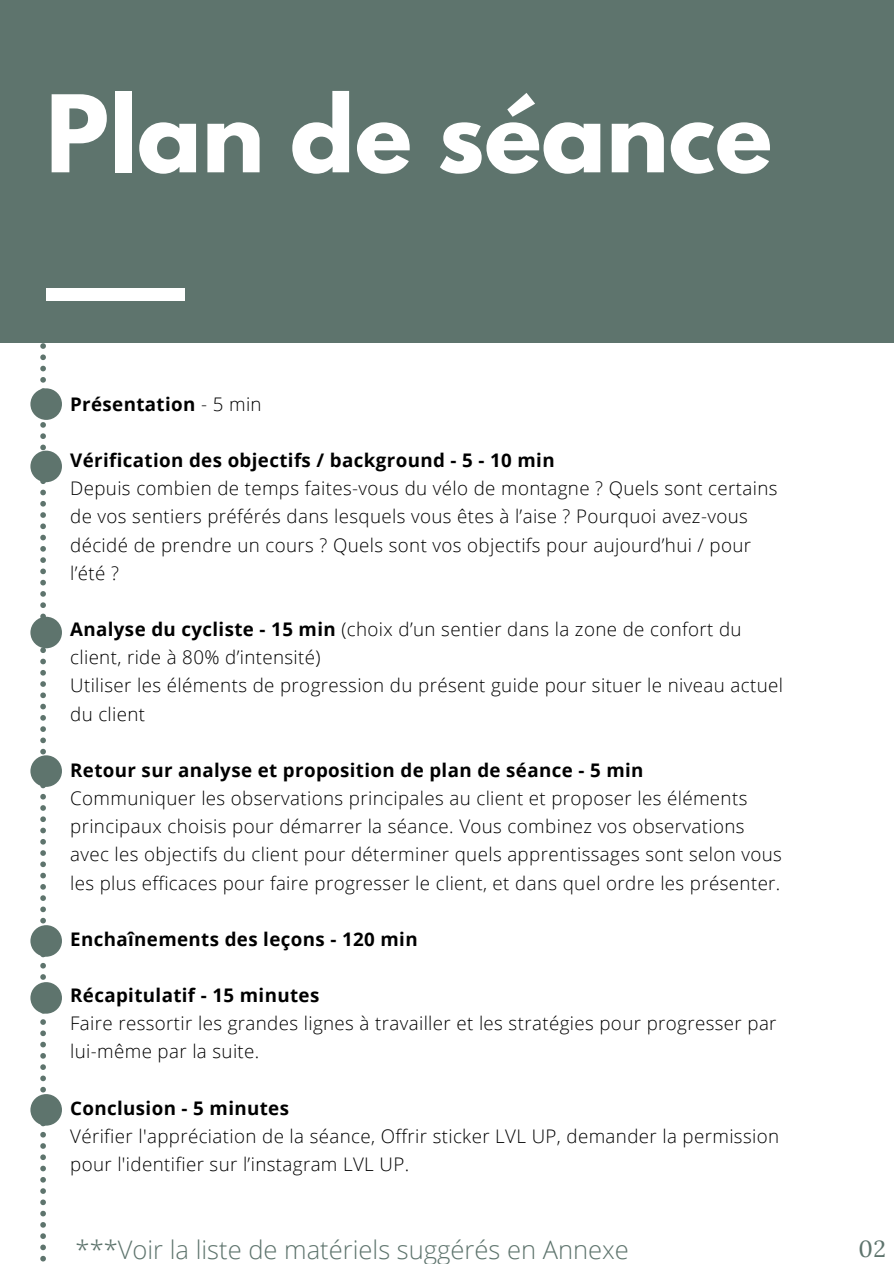
<style>
.page{position:relative;width:894px;height:1264px;background:#fff}
.page>*{position:absolute;margin:0;border:0;box-sizing:border-box;transform-origin:0 0}
.t1{font:700 94.65px "League Spartan";color:#fff}
.t2{font:300 25.5px "Open Sans";color:#5e746d}
.t3{font:23.25px "Lora";color:#5e746d}
.t4{font:300 18.75px/28.2px "Open Sans";letter-spacing:.02em;color:#000}
.t5{font:700 18.75px "Open Sans";letter-spacing:.02em;color:#000}
.s1{font-weight:300}
.s2{font-weight:700}
</style>
<div class="page">
<div style="left:0;top:0;width:893px;height:343px;background:#5e746d"></div>
<div style="left:46px;top:288px;width:138px;height:12px;background:#fff"></div>
<div style="left:30px;top:388px;width:32px;height:32px;background:#5e746d;border-radius:50%"></div>
<div style="left:30px;top:450px;width:32px;height:32px;background:#5e746d;border-radius:50%"></div>
<div style="left:30px;top:616px;width:32px;height:32px;background:#5e746d;border-radius:50%"></div>
<div style="left:30px;top:755px;width:32px;height:31px;background:#5e746d;border-radius:50%"></div>
<div style="left:30px;top:925px;width:32px;height:31px;background:#5e746d;border-radius:50%"></div>
<div style="left:30px;top:982px;width:32px;height:31px;background:#5e746d;border-radius:50%"></div>
<svg style="left:40px;top:343px;width:6px;height:918px"></svg>
<div style="left:30px;top:1094px;width:32px;height:31px;background:#5e746d;border-radius:50%"></div>
<h1 class="t1" style="left:46px;top:87px;width:727px">Plan de séance</h1>
<p class="t5" style="left:70px;top:391px;width:193px">Présentation <span class="s1">- 5 min</span></p>
<p class="t5" style="left:70px;top:447px;width:486px">Vérification des objectifs / background - 5 - 10 min</p>
<p class="t4" style="left:70px;top:474px;width:708px">Depuis combien de temps faites-vous du vélo de montagne ? Quels sont certains de vos sentiers préférés dans lesquels vous êtes à l’aise ? Pourquoi avez-vous décidé de prendre un cours ? Quels sont vos objectifs pour aujourd’hui / pour l’été ?</p>
<p class="t4" style="left:70px;top:614px;width:714px"><span class="s2">Analyse du cycliste - 15 min</span> (choix d’un sentier dans la zone de confort du client, ride à 80% d’intensité)<br>Utiliser les éléments de progression du présent guide pour situer le niveau actuel du client</p>
<p class="t5" style="left:70px;top:756px;width:574px">Retour sur analyse et proposition de plan de séance - 5 min</p>
<p class="t4" style="left:70px;top:783px;width:713px">Communiquer les observations principales au client et proposer les éléments principaux choisis pour démarrer la séance. Vous combinez vos observations avec les objectifs du client pour déterminer quels apprentissages sont selon vous les plus efficaces pour faire progresser le client, et dans quel ordre les présenter.</p>
<p class="t5" style="left:70px;top:925px;width:349px">Enchaînements des leçons - 120 min</p>
<p class="t5" style="left:70px;top:982px;width:250px">Récapitulatif - 15 minutes</p>
<p class="t4" style="left:70px;top:1008px;width:707px">Faire ressortir les grandes lignes à travailler et les stratégies pour progresser par lui-même par la suite.</p>
<p class="t5" style="left:70px;top:1094px;width:220px">Conclusion - 5 minutes</p>
<p class="t4" style="left:70px;top:1121px;width:710px">Vérifier l'appréciation de la séance, Offrir sticker LVL UP, demander la permission pour l'identifier sur l’instagram LVL UP.</p>
<h2 class="t2" style="left:76px;top:1231px;width:554px">***Voir la liste de matériels suggérés en Annexe</h2>
<p class="t3" style="left:858px;top:1233px;width:29px">02</p>
</div>
